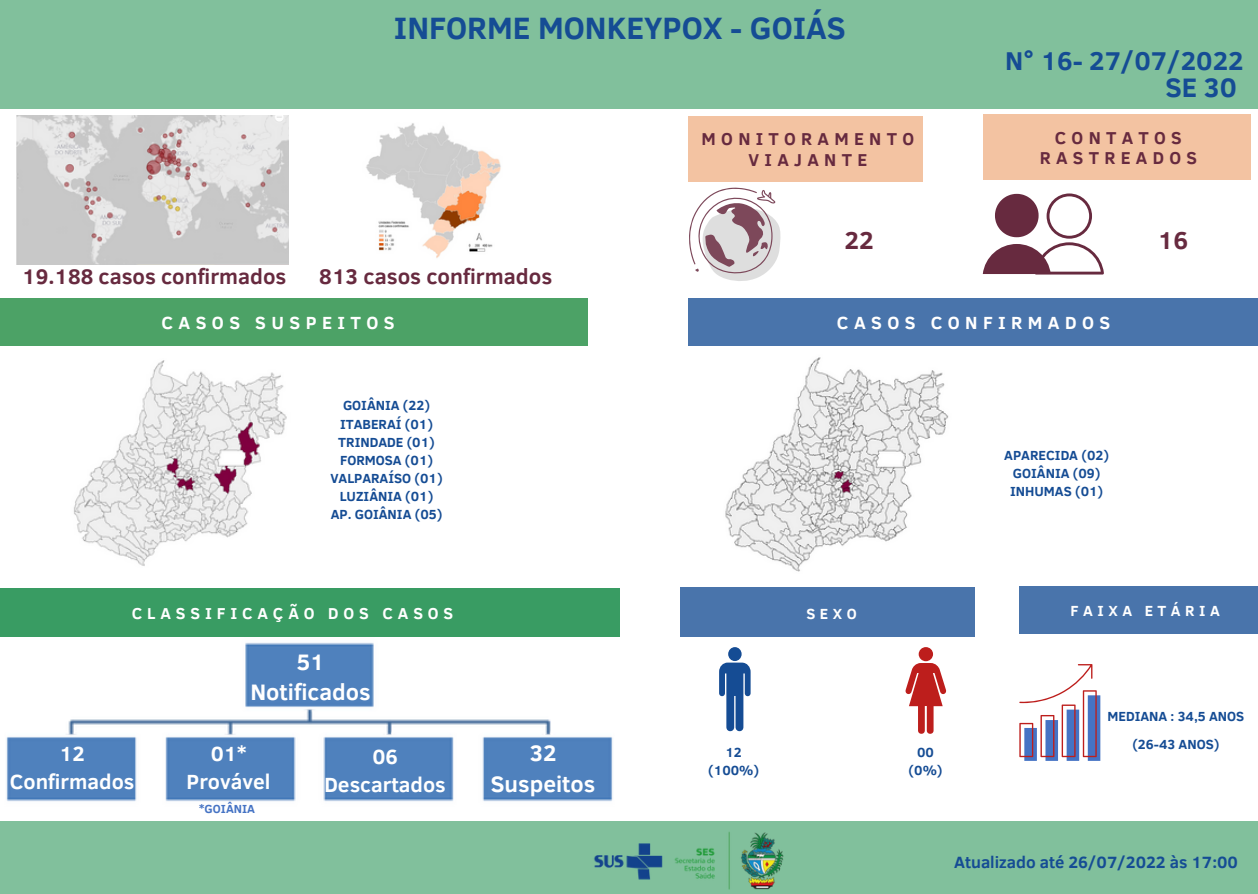
<style>
.page{position:relative;width:1258px;height:894px;background:#fff}
.page>*{position:absolute;margin:0;border:0;box-sizing:border-box;transform-origin:0 0}
.t1{font:700 31.5px "Clear Sans";color:#154c94}
.t2{font:700 27.3px "Clear Sans";color:#154c94}
.t3{font:700 26.4px "Clear Sans";color:#154c94}
.t4{font:700 24.9px "Clear Sans";color:#672a3f}
.t5{font:700 22.8px/30.6px "Clear Sans";color:#fff;text-align:center}
.t6{font:700 21.6px "Clear Sans";color:#672a3f}
.t7{font:700 21px/27.9px "Clear Sans";color:#fff;text-align:center}
.t8{font:700 18px "Clear Sans";letter-spacing:.3em;color:#fff}
.t9{font:700 17.7px/20.7px "Clear Sans";letter-spacing:.3em;color:#672a3f;text-align:center}
.t10{font:700 16.8px "Clear Sans";color:#154c94}
.t11{font:700 16.2px "Clear Sans";letter-spacing:.3em;color:#fff}
.t12{font:700 15px "Clear Sans";letter-spacing:.3em;color:#fff}
.t13{font:700 13.5px/18px "Clear Sans";color:#154c94;text-align:center}
.t14{font:700 12px "Clear Sans";color:#4573c4}
</style>
<div class="page">
<div style="left:0;top:0;width:1258px;height:108px;background:#81c09c"></div>
<div style="left:0;top:820px;width:1258px;height:73px;background:#81c09c"></div>
<img style="left:614px;top:832px;width:170px;height:58px">
<div style="left:0;top:298px;width:587px;height:48px;background:#4ca266"></div>
<div style="left:689px;top:298px;width:569px;height:48px;background:#4974ab"></div>
<svg style="left:689px;top:187px;width:92px;height:94px"></svg>
<div style="left:689px;top:116px;width:234px;height:65px;background:#f3c3a2"></div>
<div style="left:982px;top:114px;width:268px;height:66px;background:#f3c3a2"></div>
<svg style="left:983px;top:193px;width:121px;height:81px"></svg>
<div style="left:680px;top:587px;width:295px;height:49px;background:#4974ab"></div>
<div style="left:1019px;top:586px;width:239px;height:47px;background:#4974ab"></div>
<img style="left:16px;top:116px;width:273px;height:148px">
<div style="left:728px;top:647px;width:13px;height:14px;background:#154c94;border-radius:50%"></div>
<svg style="left:719px;top:662px;width:31px;height:70px"></svg>
<svg style="left:1019px;top:664px;width:81px;height:96px"></svg>
<div style="left:919px;top:647px;width:14px;height:14px;background:#bd1e1c;border-radius:50%"></div>
<svg style="left:905px;top:663px;width:42px;height:71px"></svg>
<img style="left:366px;top:123px;width:135px;height:135px">
<img style="left:4px;top:588px;width:610px;height:280px">
<img style="left:725px;top:357px;width:224px;height:215px">
<img style="left:74px;top:360px;width:213px;height:206px">
<h1 class="t1" style="left:394px;top:5px;width:453px">INFORME MONKEYPOX - GOIÁS</h1>
<h3 class="t3" style="left:1005px;top:42px;width:240px">N° 16- 27/07/2022</h3>
<h2 class="t2" style="left:1165px;top:67px;width:73px">SE 30</h2>
<h3 class="t9" style="left:702px;top:128px;width:214px">MONITORAMENTO<br>VIAJANTE</h3>
<h3 class="t9" style="left:1040px;top:126px;width:159px">CONTATOS<br>RASTREADOS</h3>
<h3 class="t6" style="left:22px;top:260px;width:266px">19.188 casos confirmados</h3>
<h3 class="t6" style="left:319px;top:261px;width:234px">813 casos confirmados</h3>
<h3 class="t8" style="left:161px;top:310px;width:235px">CASOS SUSPEITOS</h3>
<p class="t13" style="left:330px;top:396px;width:114px">GOIÂNIA (22)<br>ITABERAÍ (01)<br>TRINDADE (01)<br>FORMOSA (01)<br>VALPARAÍSO (01)<br>LUZIÂNIA (01)<br>AP. GOIÂNIA (05)</p>
<p class="t11" style="left:132px;top:601px;width:323px">CLASSIFICAÇÃO DOS CASOS</p>
<h3 class="t5" style="left:250px;top:645px;width:122px">51<br>Notificados</h3>
<h3 class="t7" style="left:10px;top:738px;width:126px">12<br>Confirmados</h3>
<h3 class="t7" style="left:324px;top:741px;width:123px">06<br>Descartados</h3>
<h3 class="t5" style="left:491px;top:736px;width:106px">32<br>Suspeitos</h3>
<h3 class="t7" style="left:187px;top:738px;width:85px">01*<br>Provável</h3>
<p class="t14" style="left:199px;top:800px;width:57px">*GOIÂNIA</p>
<h3 class="t4" style="left:844px;top:222px;width:31px">22</h3>
<h3 class="t4" style="left:1158px;top:222px;width:32px">16</h3>
<h3 class="t8" style="left:837px;top:310px;width:275px">CASOS CONFIRMADOS</h3>
<p class="t13" style="left:1004px;top:445px;width:106px">APARECIDA (02)<br>GOIÂNIA (09)<br>INHUMAS (01)</p>
<p class="t12" style="left:806px;top:602px;width:52px">SEXO</p>
<p class="t12" style="left:1070px;top:599px;width:151px">FAIXA ETÁRIA</p>
<p class="t13" style="left:708px;top:742px;width:52px">12 (100%)</p>
<p class="t13" style="left:908px;top:742px;width:35px">00 (0%)</p>
<p class="t13" style="left:1107px;top:706px;width:138px">MEDIANA : 34,5 ANOS</p>
<p class="t13" style="left:1132px;top:734px;width:89px">(26-43 ANOS)</p>
<p class="t10" style="left:954px;top:849px;width:285px">Atualizado até 26/07/2022 às 17:00</p>
</div>
